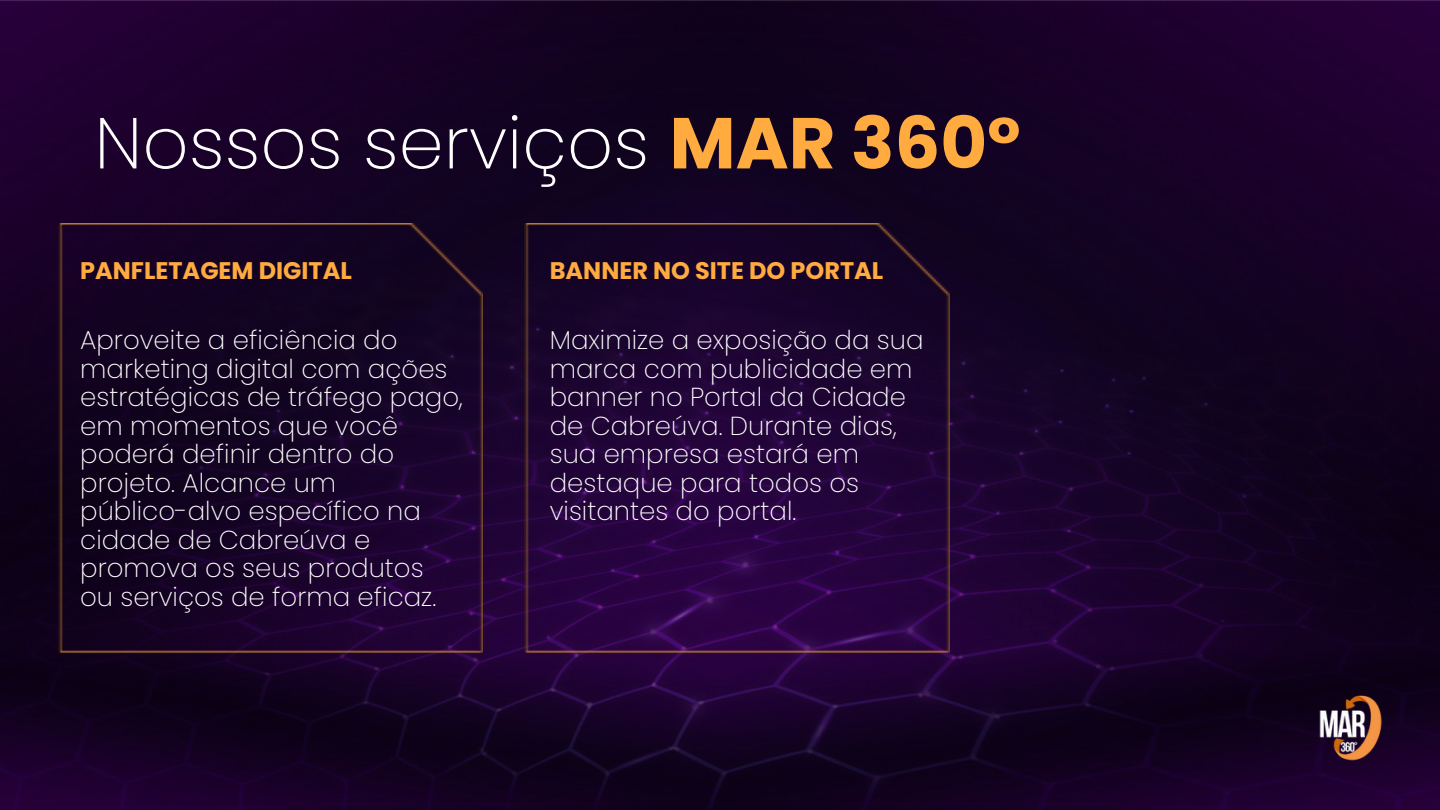
<style>
.page{position:relative;width:1440px;height:810px;background:#fff}
.page>*{position:absolute;margin:0;border:0;box-sizing:border-box;transform-origin:0 0}
.t1{font:200 72px "Poppins";color:#fff}
.t2{font:200 26px/28.4px "Poppins";color:#fff}
.t3{font:700 24px "Poppins";color:#ffab40}
.s1{font-weight:700;color:#ffab40}
</style>
<div class="page">
<img style="left:0;top:0;width:1440px;height:810px">
<img style="left:58px;top:224px;width:425px;height:430px">
<img style="left:525px;top:224px;width:424px;height:430px">
<img style="left:1316px;top:692px;width:70px;height:70px">
<h2 class="t1" style="left:94px;top:93px;width:928px">Nossos serviços <span class="s1">MAR 360°</span></h2>
<p class="t3" style="left:80px;top:254px;width:273px">PANFLETAGEM DIGITAL</p>
<p class="t3" style="left:550px;top:254px;width:335px">BANNER NO SITE DO PORTAL</p>
<h2 class="t2" style="left:80px;top:326px;width:384px">Aproveite a eficiência do marketing digital com ações estratégicas de tráfego pago, em momentos que você poderá definir dentro do projeto. Alcance um público-alvo específico na cidade de Cabreúva e promova os seus produtos ou serviços de forma eficaz.</h2>
<p class="t2" style="left:550px;top:326px;width:375px">Maximize a exposição da sua marca com publicidade em banner no Portal da Cidade de Cabreúva. Durante dias, sua empresa estará em destaque para todos os visitantes do portal.</p>
</div>
